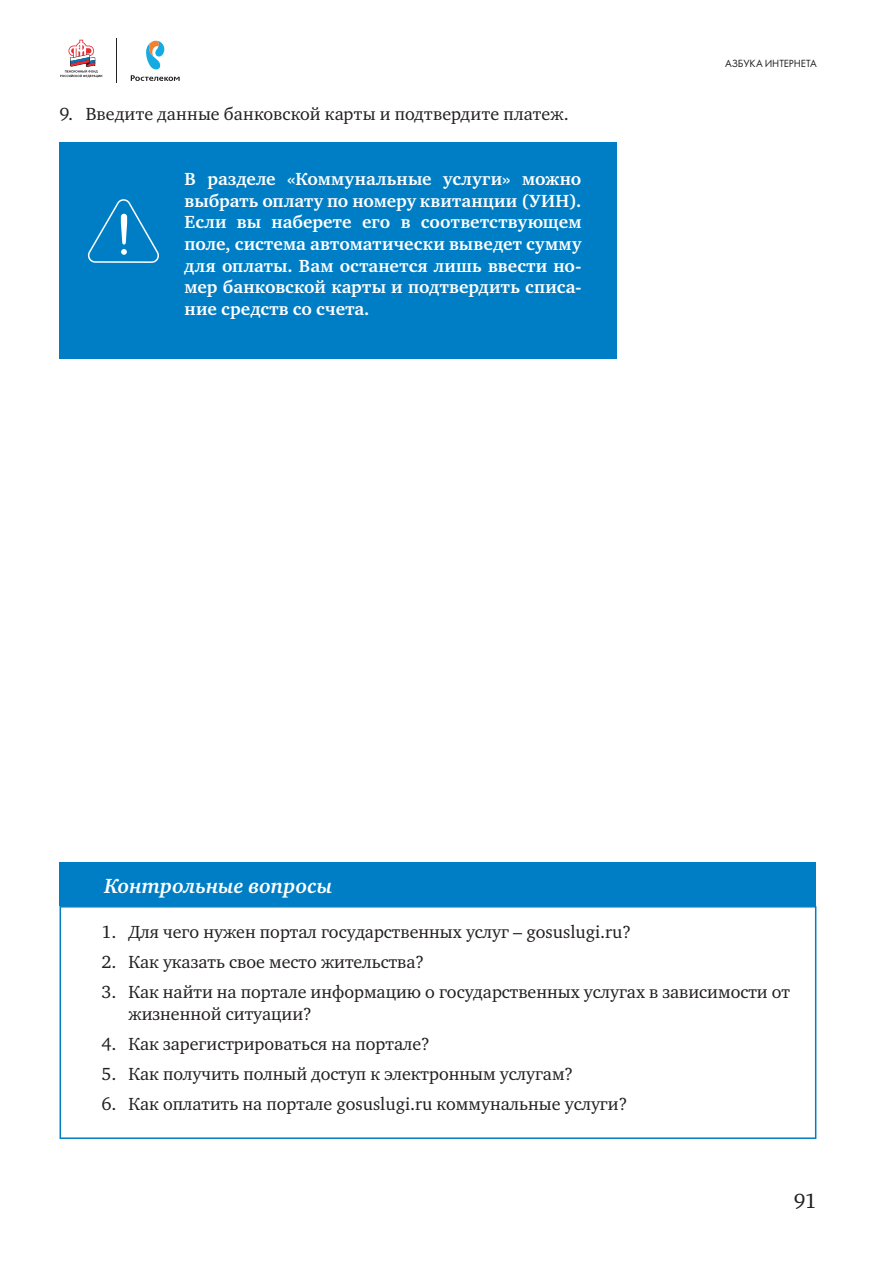
<style>
.page{position:relative;width:893px;height:1263px;background:#fff}
.page>*{position:absolute;margin:0;border:0;box-sizing:border-box;transform-origin:0 0}
.Head2{font:italic 700 21px "Charter ITC";color:#fff}
.t1{font:21px "Charter ITC";color:#231f20}
.t2{font:18px/21.6px "Charter ITC";color:#231f20}
.t3{font:700 18px/21.6px "Charter ITC";letter-spacing:.01em;color:#fff;text-align:justify}
.t4{font:10.8px "Futura PT Book";letter-spacing:-.01em;color:#231f20}
</style>
<div class="page">
<svg style="left:131px;top:40px;width:49px;height:41px"></svg>
<hr style="left:116px;top:38px;width:1px;height:44px;background:#231f20">
<svg style="left:60px;top:40px;width:42px;height:37px"></svg>
<div style="left:60px;top:142px;width:557px;height:217px;background:#007ec5"></div>
<svg style="left:87px;top:199px;width:72px;height:64px"></svg>
<div style="left:60px;top:906px;width:756px;height:233px;border:2px solid #007ec5"></div>
<div style="left:60px;top:862px;width:756px;height:44px;background:#007ec5"></div>
<p class="t2" style="left:60px;top:103px;width:511px">9. Введите данные банковской карты и подтвердите платеж.</p>
<p class="t3" style="left:185px;top:168px;width:398px">В разделе «Коммунальные услуги» можно выбрать оплату по номеру квитанции (УИН).<br>Если вы наберете его в соответствующем поле, система автоматически выведет сумму для оплаты. Вам останется лишь ввести но&shy;мер банковской карты и подтвердить списа&shy;ние средств со счета.</p>
<p class="t4" style="left:725px;top:57px;width:93px">АЗБУКА ИНТЕРНЕТА</p>
<p class="Head2" style="left:104px;top:873px;width:229px">Контрольные вопросы</p>
<p class="t2" style="left:101px;top:921px;width:531px">1. Для чего нужен портал государственных услуг – gosuslugi.ru?</p>
<p class="t2" style="left:101px;top:951px;width:324px">2. Как указать свое место жительства?</p>
<p class="t2" style="left:128px;top:981px;width:663px;text-indent:-27px">3. Как найти на портале информацию о государственных услугах в зависимости от жизненной ситуации?</p>
<p class="t2" style="left:101px;top:1033px;width:330px">4. Как зарегистрироваться на портале?</p>
<p class="t2" style="left:101px;top:1063px;width:473px">5. Как получить полный доступ к электронным услугам?</p>
<p class="t2" style="left:101px;top:1093px;width:527px">6. Как оплатить на портале gosuslugi.ru коммунальные услуги?</p>
<p class="t1" style="left:794px;top:1187px;width:24px">91</p>
</div>
